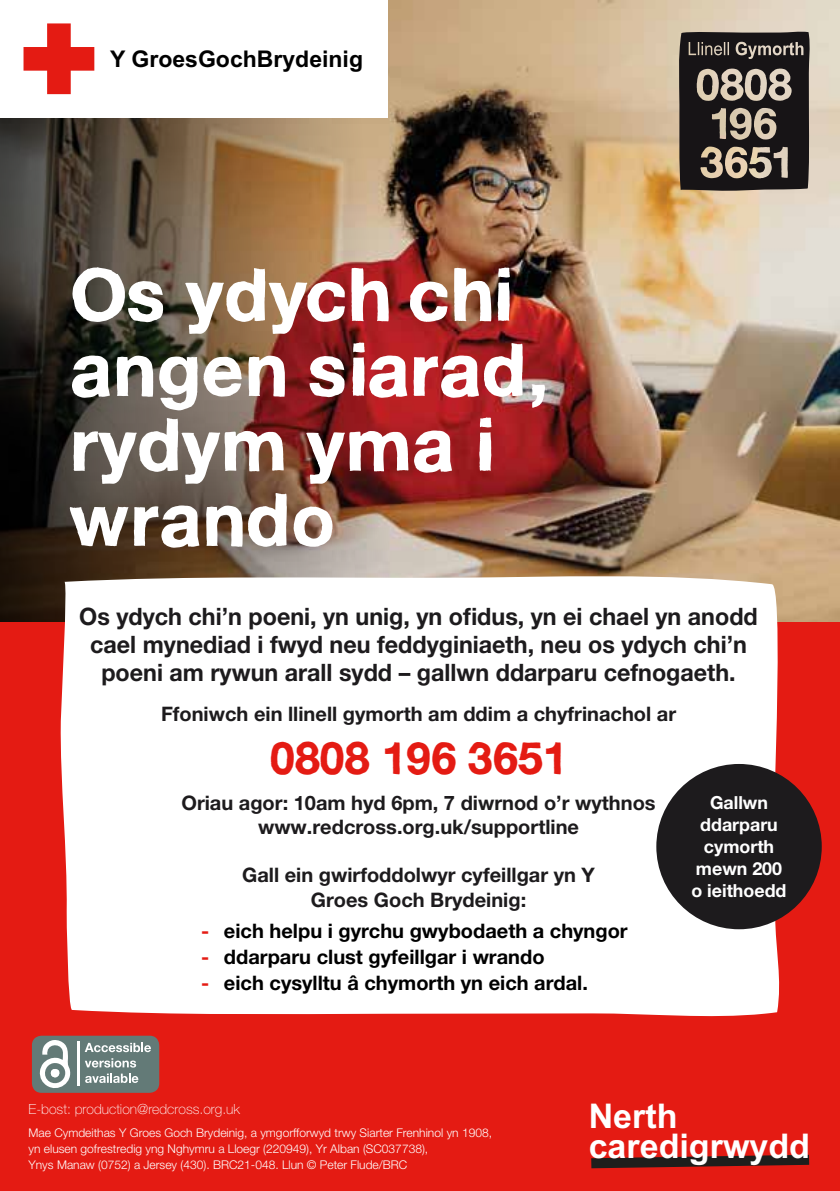
<style>
.page{position:relative;width:840px;height:1191px;background:#fff}
.page>*{position:absolute;margin:0;border:0;box-sizing:border-box;transform-origin:0 0}
.t1{font:700 73.2px/75px "Sketchetik Fill";color:#fff}
.t2{font:700 44.8px "Sketchetik Fill";color:#e41b13}
.t3{font:700 34px/30px "Arial";color:#fff}
.t4{font:700 24px/28px "Helvetica Neue LT Pro";color:#1d1b1d;text-align:center}
.t5{font:700 23px "Arial";color:#000}
.t6{font:700 20px/24px "Helvetica Neue LT Pro";color:#1d1b1d;text-align:center}
.t7{font:700 20px "Helvetica Neue LT Pro";color:#000}
.t8{font:700 18px/22px "Helvetica Neue LT Pro";color:#fff;text-align:center}
.t9{font:100 14px "Helvetica Neue LT Pro";color:#fff}
.t10{font:300 12px/16px "Helvetica Neue LT Pro";color:#fff}
.s1{color:#e41b13}
</style>
<div class="page">
<img style="left:680px;top:0;width:159px;height:622px">
<img style="left:0;top:0;width:680px;height:622px">
<div style="left:0;top:622px;width:839px;height:569px;background:#e41b13"></div>
<svg style="left:591px;top:1154px;width:217px;height:14px"></svg>
<div style="left:0;top:0;width:387px;height:118px;background:#fff"></div>
<svg style="left:23px;top:23px;width:71px;height:71px"></svg>
<div style="left:60px;top:572px;width:722px;height:445px;background:#fff"></div>
<div style="left:656px;top:764px;width:165px;height:165px;background:#1d1b1d;border-radius:50%"></div>
<div style="left:32px;top:1035px;width:127px;height:57px;background:#637a77;border-radius:10px"></div>
<hr style="left:77px;top:1040px;width:2px;height:45px;background:#fff">
<svg style="left:39px;top:1040px;width:32px;height:48px"></svg>
<svg style="left:85px;top:1042px;width:66px;height:10px"></svg>
<svg style="left:85px;top:1073px;width:53px;height:10px"></svg>
<svg style="left:85px;top:1058px;width:51px;height:9px"></svg>
<svg style="left:678px;top:32px;width:131px;height:159px"></svg>
<h3 class="t5" style="left:110px;top:42px;width:254px">Y GroesGochBrydeinig</h3>
<h1 class="t1" style="left:69px;top:255px;width:479px">Os ydych chi angen siarad, rydym yma i wrando</h1>
<h3 class="t4" style="left:79px;top:601px;width:679px">Os ydych chi’n poeni, yn unig, yn ofidus, yn ei chael yn anodd cael mynediad i fwyd neu feddyginiaeth, neu os ydych chi’n poeni am rywun arall sydd – gallwn ddarparu cefnogaeth.</h3>
<h3 class="t6" style="left:161px;top:702px;width:516px">Ffoniwch ein llinell gymorth am ddim a chyfrinachol ar</h3>
<h2 class="t2" style="left:270px;top:730px;width:298px">0808 196 3651</h2>
<h3 class="t6" style="left:181px;top:790px;width:475px">Oriau agor: 10am hyd 6pm, 7 diwrnod o’r wythnos www.redcross.org.uk/supportline</h3>
<h3 class="t6" style="left:242px;top:861px;width:354px;line-height:24.8px">Gall ein gwirfoddolwyr cyfeillgar yn Y<br>Groes Goch Brydeinig:</h3>
<h3 class="t7" style="left:201px;top:918px;width:428px"><span class="s1">-</span> eich helpu i gyrchu gwybodaeth a chyngor</h3>
<h3 class="t7" style="left:201px;top:944px;width:344px"><span class="s1">-</span> ddarparu clust gyfeillgar i wrando</h3>
<h3 class="t7" style="left:201px;top:970px;width:388px"><span class="s1">-</span> eich cysylltu â chymorth yn eich ardal.</h3>
<h3 class="t8" style="left:691px;top:791px;width:96px">Gallwn ddarparu cymorth mewn 200 o ieithoedd</h3>
<p class="t9" style="left:29px;top:1100px;width:213px">E-bost: production@redcross.org.uk</p>
<p class="t10" style="left:29px;top:1124px;width:465px">Mae Cymdeithas Y Groes Goch Brydeinig, a ymgorfforwyd trwy Siarter Frenhinol yn 1908, yn elusen gofrestredig yng Nghymru a Lloegr (220949), Yr Alban (SC037738),<br>Ynys Manaw (0752) a Jersey (430). BRC21-048. Llun © Peter Flude/BRC</p>
<h3 class="t3" style="left:588px;top:1101px;width:223px">Nerth caredigrwydd</h3>
</div>
